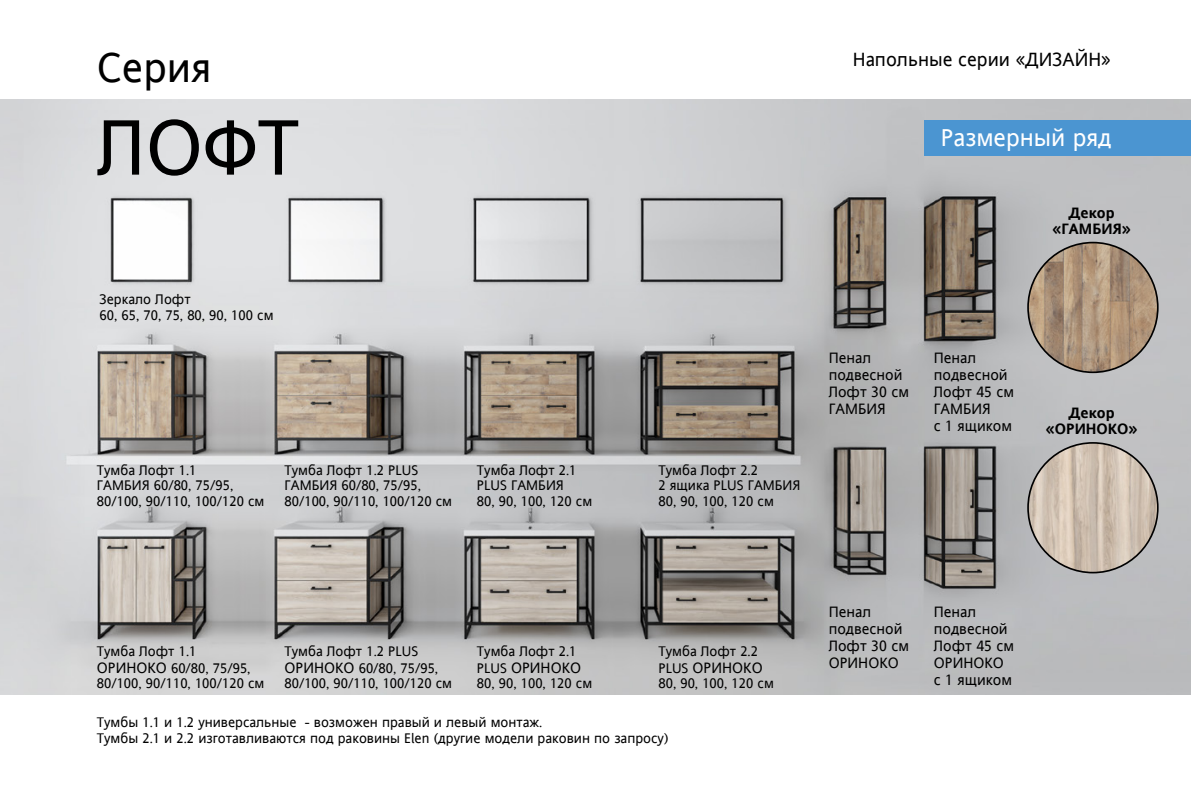
<style>
.page{position:relative;width:1191px;height:794px;background:#fff}
.page>*{position:absolute;margin:0;border:0;box-sizing:border-box;transform-origin:0 0}
.t1{font:78.75px "Andale Sans WGL";color:#000}
.t2{font:42px "Andale Sans WGL";color:#000}
.t3{font:24.5px "Andale Sans WGL";color:#fff}
.t4{font:19.25px "Andale Sans WGL";color:#000}
.t5{font:15.05px/17px "Andale Sans WGL";color:#000}
.t6{font:700 15.05px/15.8px "And Sans WGL";color:#000;text-align:center}
.t7{font:14px/15.8px "Andale Sans WGL";color:#000}
.s1{font-size:15.05px}
.s2{font-size:14px}
</style>
<div class="page">
<img style="left:0;top:99px;width:1191px;height:595px">
<div style="left:925px;top:120px;width:266px;height:36px;background:#4b95d1"></div>
<img style="left:1028px;top:443px;width:129px;height:129px;border-radius:65px">
<img style="left:1028px;top:242px;width:129px;height:130px;border-radius:65px">
<h2 class="t2" style="left:97px;top:39px;width:116px">Серия</h2>
<h1 class="t1" style="left:97px;top:93px;width:204px">ЛОФТ</h1>
<p class="t7" style="left:100px;top:291px;width:175px">Зеркало Лофт<br>60, 65, 70, 75, 80, 90, 100 см</p>
<p class="t7" style="left:97px;top:462px;width:169px">Тумба Лофт 1.1<br>ГАМБИЯ 60/80, 75/95,<br>80/100, 90/110, 100/120 см</p>
<p class="t7" style="left:284px;top:462px;width:169px">Тумба Лофт 1.2 PLUS<br>ГАМБИЯ 60/80, 75/95,<br>80/100, 90/110, 100/120 см</p>
<p class="t7" style="left:477px;top:462px;width:117px">Тумба Лофт 2.1<br>PLUS ГАМБИЯ<br>80, 90, 100, 120 см</p>
<h3 class="t4" style="left:853px;top:46px;width:259px">Напольные серии «ДИЗАЙН»</h3>
<h3 class="t3" style="left:941px;top:120px;width:172px">Размерный ряд</h3>
<p class="t6" style="left:1052px;top:205px;width:80px">Декор «ГАМБИЯ»</p>
<p class="t7" style="left:658px;top:462px;width:144px">Тумба Лофт 2.2<br>2 ящика PLUS ГАМБИЯ<br>80, 90, 100, 120 см</p>
<p class="t5" style="left:828px;top:349px;width:82px">Пенал подвесной<br>Лофт 30 см<br>ГАМБИЯ</p>
<p class="t5" style="left:934px;top:349px;width:82px">Пенал подвесной<br>Лофт 45 см<br>ГАМБИЯ<br>с 1 ящиком</p>
<p class="t6" style="left:1046px;top:405px;width:93px">Декор «ОРИНОКО»</p>
<p class="t7" style="left:97px;top:642px;width:169px;line-height:16.4px">Тумба Лофт 1.1<br><span class="s1">ОРИНОКО</span> 60/80, 75/95,<br>80/100, 90/110, 100/120 см</p>
<p class="t7" style="left:97px;top:714px;width:573px">Тумбы 1.1 и 1.2 универсальные - возможен правый и левый монтаж.<br>Тумбы 2.1 и 2.2 изготавливаются под раковины Elen (другие модели раковин по запросу)</p>
<p class="t7" style="left:658px;top:642px;width:101px">Тумба Лофт 2.2</p>
<p class="t5" style="left:658px;top:658px;width:106px"><span class="s2">PLUS</span> ОРИНОКО</p>
<p class="t7" style="left:658px;top:675px;width:117px">80, 90, 100, 120 см</p>
<p class="t7" style="left:284px;top:642px;width:169px;line-height:16.4px">Тумба Лофт 1.2 PLUS<br><span class="s1">ОРИНОКО</span> 60/80, 75/95,<br>80/100, 90/110, 100/120 см</p>
<p class="t7" style="left:477px;top:643px;width:101px">Тумба Лофт 2.1</p>
<p class="t5" style="left:477px;top:658px;width:106px"><span class="s2">PLUS</span> ОРИНОКО</p>
<p class="t7" style="left:477px;top:675px;width:117px">80, 90, 100, 120 см</p>
<p class="t5" style="left:828px;top:603px;width:82px">Пенал подвесной<br>Лофт 30 см<br>ОРИНОКО</p>
<p class="t5" style="left:934px;top:603px;width:82px">Пенал подвесной<br>Лофт 45 см<br>ОРИНОКО с 1 ящиком</p>
</div>
